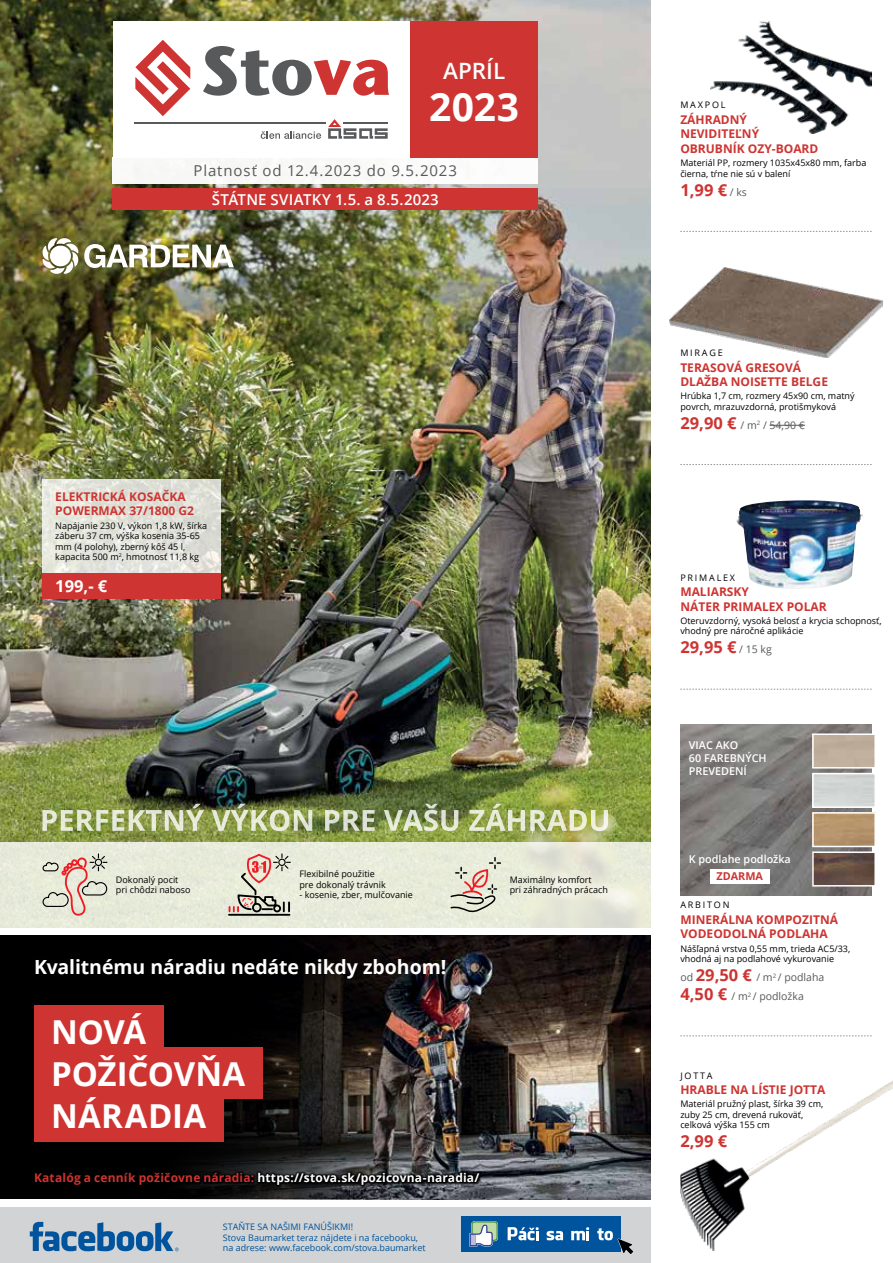
<style>
.page{position:relative;width:893px;height:1263px;background:#fff}
.page>*{position:absolute;margin:0;border:0;box-sizing:border-box;transform-origin:0 0}
.t1{font:700 39px "Open Sans";color:#fff}
.t2{font:700 33px/42.3px "Open Sans";color:#fff}
.t3{font:600 22.5px "Open Sans";color:#fff}
.t4{font:700 19.5px "Open Sans";letter-spacing:-.005em;color:#fff}
.t5{font:700 16.5px "Open Sans";color:#ce3431}
.t6{font:700 16.5px "Open Sans";color:#fff}
.t7{font:15px "Open Sans";letter-spacing:.055em;color:#58595b}
.t8{font:600 15px "Open Sans";letter-spacing:.015em;color:#fff}
.t9{font:700 12px/14.4px "Open Sans";color:#ce3431}
.t10{font:700 12px "Open Sans";letter-spacing:.015em;color:#fff}
.t11{font:600 10.8px/12.9px "Open Sans";color:#fff}
.t12{font:700 10.8px "Open Sans";color:#ce3431}
.t13{font:10.5px/19px "Open Sans";color:#58595b}
.t14{font:9px/10.5px "Open Sans";color:#000}
.t15{font:9px/10.5px "Open Sans";color:#00549e}
.t16{font:9px "Open Sans";letter-spacing:.2em;color:#000}
.s1{color:#ce3431}
.s2{font-weight:400;font-size:10.5px;color:#58595b}
.s3{font-weight:700;font-size:16.5px;color:#ce3431}
</style>
<div class="page">
<img style="left:0;top:0;width:651px;height:842px">
<div style="left:0;top:935px;width:651px;height:264px;background:#000"></div>
<img style="left:166px;top:935px;width:485px;height:264px">
<div style="left:0;top:1208px;width:651px;height:55px;background:#d1d3d4"></div>
<svg style="left:30px;top:1222px;width:149px;height:29px"></svg>
<div style="left:461px;top:1216px;width:160px;height:35px;background:#00549e"></div>
<svg style="left:469px;top:1221px;width:29px;height:25px"></svg>
<svg style="left:546px;top:1231px;width:17px;height:9px"></svg>
<svg style="left:571px;top:1227px;width:18px;height:13px"></svg>
<svg style="left:508px;top:1227px;width:31px;height:13px"></svg>
<svg style="left:597px;top:1228px;width:37px;height:26px"></svg>
<div style="left:113px;top:157px;width:425px;height:27px;background:#f9f9f7"></div>
<div style="left:113px;top:21px;width:297px;height:136px;background:#fff"></div>
<div style="left:410px;top:21px;width:128px;height:136px;background:#ce3431"></div>
<svg style="left:203px;top:46px;width:186px;height:50px"></svg>
<svg style="left:135px;top:40px;width:55px;height:76px"></svg>
<svg style="left:328px;top:119px;width:60px;height:20px"></svg>
<svg style="left:261px;top:131px;width:60px;height:8px"></svg>
<hr style="left:134px;top:122px;width:192px;height:1px;background:#58595b">
<hr style="left:344px;top:122px;width:44px;height:1px;background:#58595b">
<svg style="left:166px;top:1170px;width:317px;height:18px"></svg>
<div style="left:34px;top:1005px;width:129px;height:51px;background:#ce3431"></div>
<div style="left:34px;top:1090px;width:189px;height:51px;background:#ce3431"></div>
<div style="left:34px;top:1048px;width:228px;height:51px;background:#ce3431"></div>
<div style="left:0;top:842px;width:651px;height:85px;background:#e8ebd9"></div>
<img style="left:84px;top:244px;width:150px;height:24px">
<svg style="left:43px;top:238px;width:35px;height:36px"></svg>
<svg style="left:43px;top:479px;width:178px;height:94px;background:#e2e3da"></svg>
<div style="left:43px;top:573px;width:178px;height:25px;background:#ce3431"></div>
<img style="left:43px;top:804px;width:565px;height:27px">
<svg style="left:42px;top:853px;width:66px;height:63px"></svg>
<svg style="left:228px;top:853px;width:63px;height:64px"></svg>
<svg style="left:449px;top:857px;width:53px;height:56px"></svg>
<img style="left:680px;top:1080px;width:213px;height:170px">
<svg style="left:680px;top:231px;width:192px;height:1px"></svg>
<svg style="left:680px;top:464px;width:192px;height:1px"></svg>
<svg style="left:680px;top:1035px;width:192px;height:1px"></svg>
<svg style="left:680px;top:689px;width:192px;height:1px"></svg>
<img style="left:680px;top:725px;width:192px;height:170px">
<div style="left:815px;top:736px;width:58px;height:29px;background:#c0af9d"></div>
<div style="left:812px;top:733px;width:64px;height:35px;border:2px solid #fff"></div>
<div style="left:815px;top:776px;width:58px;height:29px;background:#d1d5d4"></div>
<div style="left:812px;top:773px;width:64px;height:35px;border:2px solid #fff"></div>
<img style="left:815px;top:815px;width:58px;height:29px">
<div style="left:812px;top:812px;width:64px;height:35px;border:2px solid #fff"></div>
<img style="left:815px;top:854px;width:58px;height:29px">
<div style="left:812px;top:851px;width:64px;height:35px;border:2px solid #fff"></div>
<div style="left:710px;top:869px;width:60px;height:15px;background:#fff"></div>
<img style="left:670px;top:267px;width:212px;height:90px">
<hr style="left:770px;top:425px;width:35px;height:1px;background:#58595b">
<img style="left:736px;top:500px;width:127px;height:89px">
<div style="left:113px;top:188px;width:425px;height:22px;background:#ce3431"></div>
<img style="left:710px;top:21px;width:162px;height:113px">
<h3 class="t3" style="left:443px;top:55px;width:64px">APRÍL</h3>
<h1 class="t1" style="left:429px;top:80px;width:92px">2023</h1>
<h3 class="t7" style="left:194px;top:161px;width:265px">Platnosť od 12.4.2023 do 9.5.2023</h3>
<h3 class="t8" style="left:212px;top:189px;width:229px">ŠTÁTNE SVIATKY 1.5. a 8.5.2023</h3>
<h3 class="t9" style="left:55px;top:489px;width:140px">ELEKTRICKÁ KOSAČKA<br>POWERMAX 37/1800 G2</h3>
<p class="t14" style="left:55px;top:520px;width:153px">Napájanie 230 V, výkon 1,8 kW, šírka záberu 37 cm, výška kosenia 35-65 mm (4 polohy), zberný kôš 45 l, kapacita 500 m<sup>2</sup>, hmotnosť 11,8 kg</p>
<h3 class="t6" style="left:55px;top:574px;width:54px">199,- €</h3>
<p class="t14" style="left:116px;top:874px;width:76px">Dokonalý pocit pri chôdzi naboso</p>
<p class="t14" style="left:299px;top:869px;width:88px">Flexibilné použitie pre dokonalý trávnik</p>
<p class="t14" style="left:299px;top:890px;width:115px">- kosenie, zber, mulčovanie</p>
<h3 class="t4" style="left:34px;top:953px;width:414px">Kvalitnému náradiu nedáte nikdy zbohom!</h3>
<h2 class="t2" style="left:51px;top:1010px;width:196px">NOVÁ<br>POŽIČOVŇA<br>NÁRADIA</h2>
<h3 class="t10" style="left:34px;top:1169px;width:447px"><span class="s1">Katalóg a cenník požičovne náradia:</span> https://stova.sk/pozicovna-naradia/</h3>
<p class="t15" style="left:223px;top:1221px;width:204px">STAŇTE SA NAŠIMI FANÚŠIKMI!<br>Stova Baumarket teraz nájdete i na facebooku, na adrese: www.facebook.com/stova.baumarket</p>
<p class="t14" style="left:510px;top:874px;width:100px">Maximálny komfort<br>pri záhradných prácach</p>
<p class="t14" style="left:680px;top:100px;width:47px">MAXPOL</p>
<h3 class="t9" style="left:680px;top:112px;width:140px">ZÁHRADNÝ<br>NEVIDITEĽNÝ<br>OBRUBNÍK OZY-BOARD</h3>
<h3 class="t5" style="left:680px;top:178px;width:68px">1,99 € <span class="s2">/ ks</span></h3>
<p class="t14" style="left:680px;top:157px;width:188px">Materiál PP, rozmery 1035x45x80 mm, farba čierna, tŕne nie sú v balení</p>
<p class="t14" style="left:680px;top:347px;width:44px">MIRAGE</p>
<h3 class="t9" style="left:680px;top:360px;width:149px">TERASOVÁ GRESOVÁ<br>DLAŽBA NOISETTE BELGE</h3>
<p class="t14" style="left:680px;top:390px;width:176px">Hrúbka 1,7 cm, rozmery 45x90 cm, matný povrch, mrazuvzdorná, protišmyková</p>
<p class="t13" style="left:680px;top:415px;width:126px"><span class="s3">29,90 €</span> / m<sup>2</sup> / 54,90 €</p>
<p class="t16" style="left:680px;top:571px;width:56px">PRIMALEX</p>
<h3 class="t9" style="left:680px;top:584px;width:148px">MALIARSKY<br>NÁTER PRIMALEX POLAR</h3>
<p class="t14" style="left:680px;top:615px;width:203px">Oteruvzdorný, vysoká belosť a krycia schopnosť, vhodný pre náročné aplikácie</p>
<h3 class="t5" style="left:680px;top:636px;width:93px">29,95 € <span class="s2">/ 15 kg</span></h3>
<p class="t11" style="left:689px;top:738px;width:79px">VIAC AKO<br>60 FAREBNÝCH<br>PREVEDENÍ</p>
<p class="t11" style="left:689px;top:852px;width:104px">K podlahe podložka</p>
<p class="t12" style="left:717px;top:869px;width:48px">ZDARMA</p>
<p class="t16" style="left:680px;top:899px;width:51px">ARBITON</p>
<h3 class="t9" style="left:680px;top:912px;width:159px">MINERÁLNA KOMPOZITNÁ<br>VODEODOLNÁ PODLAHA</h3>
<p class="t13" style="left:680px;top:967px;width:145px">od <span class="s3">29,50 €</span> / m<sup>2</sup> / podlaha<br><span class="s3">4,50 €</span> / m<sup>2</sup> / podložka</p>
<p class="t14" style="left:680px;top:943px;width:171px">Nášľapná vrstva 0,55 mm, trieda AC5/33, vhodná aj na podlahové vykurovanie</p>
<p class="t14" style="left:680px;top:1070px;width:34px">JOTTA</p>
<h3 class="t9" style="left:680px;top:1082px;width:147px">HRABLE NA LÍSTIE JOTTA</h3>
<h3 class="t5" style="left:680px;top:1130px;width:48px">2,99 €</h3>
<p class="t14" style="left:680px;top:1098px;width:144px">Materiál pružný plast, šírka 39 cm, zuby 25 cm, drevená rukoväť, celková výška 155 cm</p>
</div>
